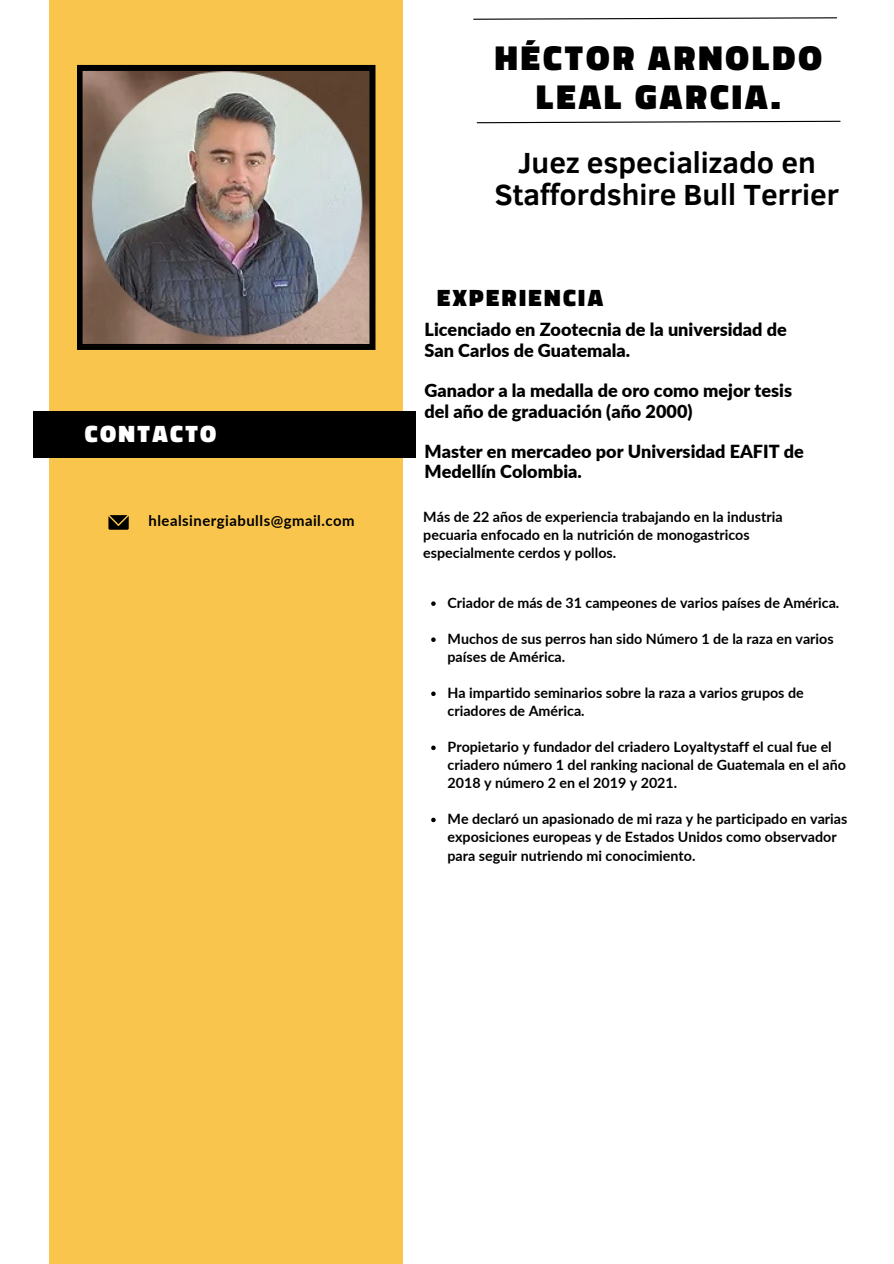
<style>
.page{position:relative;width:894px;height:1264px;background:#fff}
.page>*{position:absolute;margin:0;border:0;box-sizing:border-box;transform-origin:0 0}
.t1{font:900 35.1px/39.5px "Titillium Web";letter-spacing:.085em;color:#000;text-align:center}
.t2{font:700 29.85px/32.7px "Clear Sans";color:#000;text-align:center}
.t3{font:900 24px "Titillium Web";letter-spacing:.1em;color:#000}
.t4{font:900 24px "Titillium Web";letter-spacing:.1em;color:#fff}
.t5{font:900 18px/20.2px "Lato";color:#000}
.t6{font:700 14.85px "Lato";letter-spacing:.035em;color:#000}
.t7{font:700 14.25px/18px "Lato";color:#000}
</style>
<div class="page">
<div style="left:49px;top:0;width:354px;height:1263px;background:#fac54d"></div>
<div style="left:34px;top:411px;width:381px;height:47px;background:#000"></div>
<svg style="left:108px;top:515px;width:21px;height:14px"></svg>
<svg style="left:473px;top:17px;width:364px;height:3px"></svg>
<img style="left:77px;top:65px;width:298px;height:285px">
<svg style="left:431px;top:601px;width:4px;height:5px"></svg>
<svg style="left:431px;top:637px;width:4px;height:5px"></svg>
<svg style="left:431px;top:691px;width:4px;height:5px"></svg>
<svg style="left:431px;top:745px;width:4px;height:5px"></svg>
<svg style="left:431px;top:817px;width:4px;height:5px"></svg>
<svg style="left:476px;top:120px;width:365px;height:4px"></svg>
<p class="t4" style="left:85px;top:415px;width:133px">CONTACTO</p>
<p class="t6" style="left:148px;top:512px;width:207px">hlealsinergiabulls@gmail.com</p>
<p class="t1" style="left:494px;top:37px;width:328px">HÉCTOR ARNOLDO<br>LEAL GARCIA.</p>
<p class="t2" style="left:494px;top:144px;width:346px">Juez especializado en<br>Staffordshire Bull Terrier</p>
<p class="t3" style="left:437px;top:279px;width:167px">EXPERIENCIA</p>
<p class="t5" style="left:424px;top:319px;width:363px">Licenciado en Zootecnia de la universidad de<br>San Carlos de Guatemala.</p>
<p class="t5" style="left:424px;top:380px;width:369px">Ganador a la medalla de oro como mejor tesis del año de graduación (año 2000)</p>
<p class="t5" style="left:424px;top:441px;width:381px">Master en mercadeo por Universidad EAFIT de<br>Medellín Colombia.</p>
<p class="t7" style="left:423px;top:507px;width:361px">Más de 22 años de experiencia trabajando en la industria pecuaria enfocado en la nutrición de monogastricos especialmente cerdos y pollos.</p>
<p class="t7" style="left:447px;top:593px;width:393px">Criador de más de 31 campeones de varios países de América.</p>
<p class="t7" style="left:447px;top:629px;width:387px">Muchos de sus perros han sido Número 1 de la raza en varios países de América.</p>
<p class="t7" style="left:447px;top:683px;width:357px">Ha impartido seminarios sobre la raza a varios grupos de criadores de América.</p>
<p class="t7" style="left:447px;top:737px;width:400px">Propietario y fundador del criadero Loyaltystaff el cual fue el criadero número 1 del ranking nacional de Guatemala en el año<br>2018 y número 2 en el 2019 y 2021.</p>
<p class="t7" style="left:447px;top:810px;width:401px">Me declaró un apasionado de mi raza y he participado en varias exposiciones europeas y de Estados Unidos como observador para seguir nutriendo mi conocimiento.</p>
</div>
